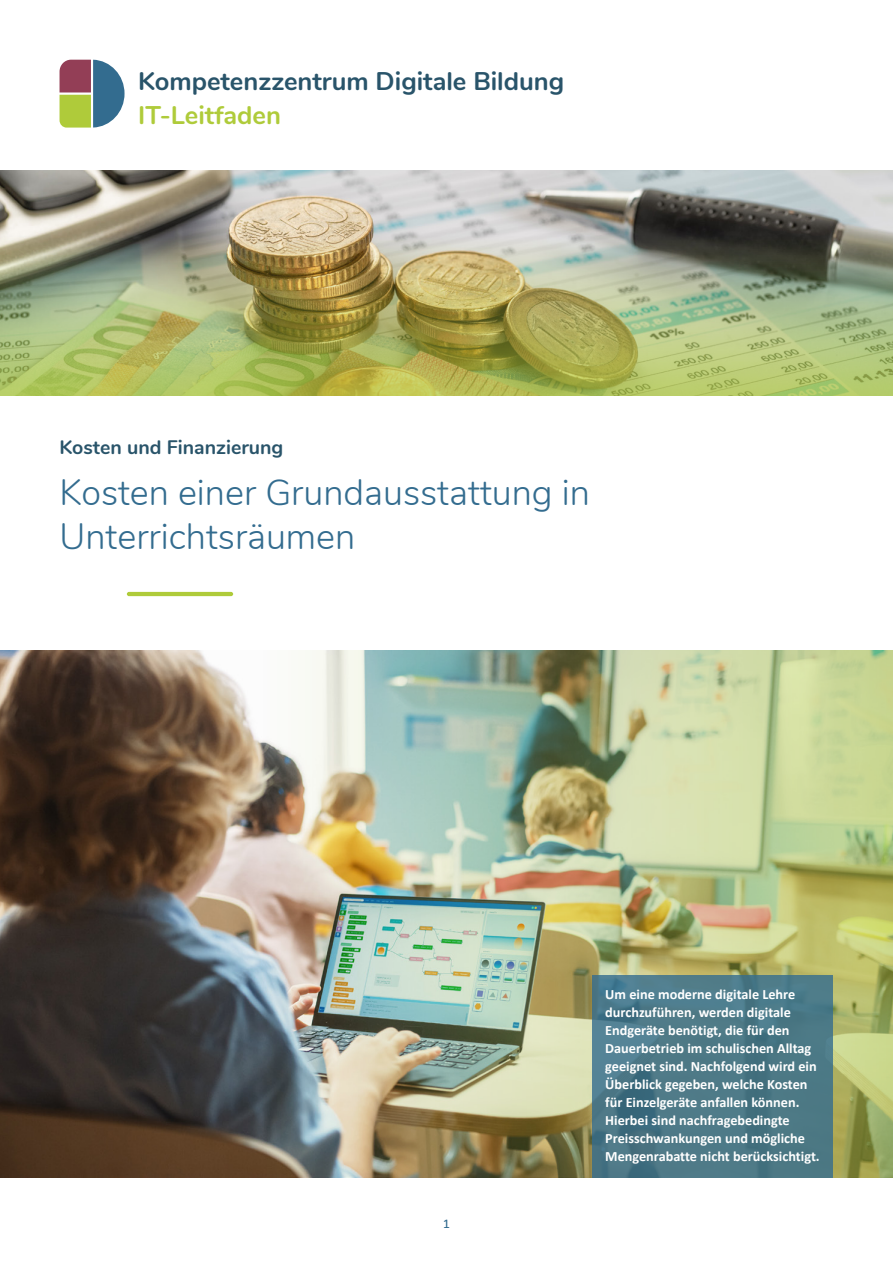
<style>
.page{position:relative;width:893px;height:1263px;background:#fff}
.page>*{position:absolute;margin:0;border:0;box-sizing:border-box;transform-origin:0 0}
.t1{font:300 36px/43.2px "Nunito";color:#336c8f}
.t2{font:700 25.5px "Nunito";color:#29546a}
.t3{font:700 25.5px "Nunito";color:#afcb3a}
.t4{font:700 19.5px "Nunito";color:#29546a}
.t5{font:700 14.25px/18px "Calibri";color:#fff}
.t6{font:600 12px "Nunito";color:#336c8f}
</style>
<div class="page">
<img style="left:0;top:651px;width:893px;height:527px">
<svg style="left:60px;top:60px;width:65px;height:68px"></svg>
<hr style="left:127px;top:592px;width:106px;height:4px;background:#afcb3a;border-radius:2px">
<svg style="left:592px;top:975px;width:241px;height:203px;fill:#4d7987"></svg>
<img style="left:0;top:170px;width:893px;height:225px">
<h2 class="t2" style="left:138px;top:62px;width:427px">Kompetenzzentrum Digitale Bildung</h2>
<h2 class="t3" style="left:138px;top:97px;width:144px">IT-Leitfaden</h2>
<h3 class="t4" style="left:60px;top:433px;width:225px">Kosten und Finanzierung</h3>
<h1 class="t1" style="left:60px;top:469px;width:532px">Kosten einer Grundausstattung in<br>Unterrichtsräumen</h1>
<p class="t6" style="left:443px;top:1215px;width:9px">1</p>
<p class="t5" style="left:605px;top:985px;width:216px">Um eine moderne digitale Lehre durchzuführen, werden digitale Endgeräte benötigt, die für den Dauerbetrieb im schulischen Alltag geeignet sind. Nachfolgend wird ein Überblick gegeben, welche Kosten für Einzelgeräte anfallen können.<br>Hierbei sind nachfragebedingte Preisschwankungen und mögliche Mengenrabatte nicht berücksichtigt.</p>
</div>
